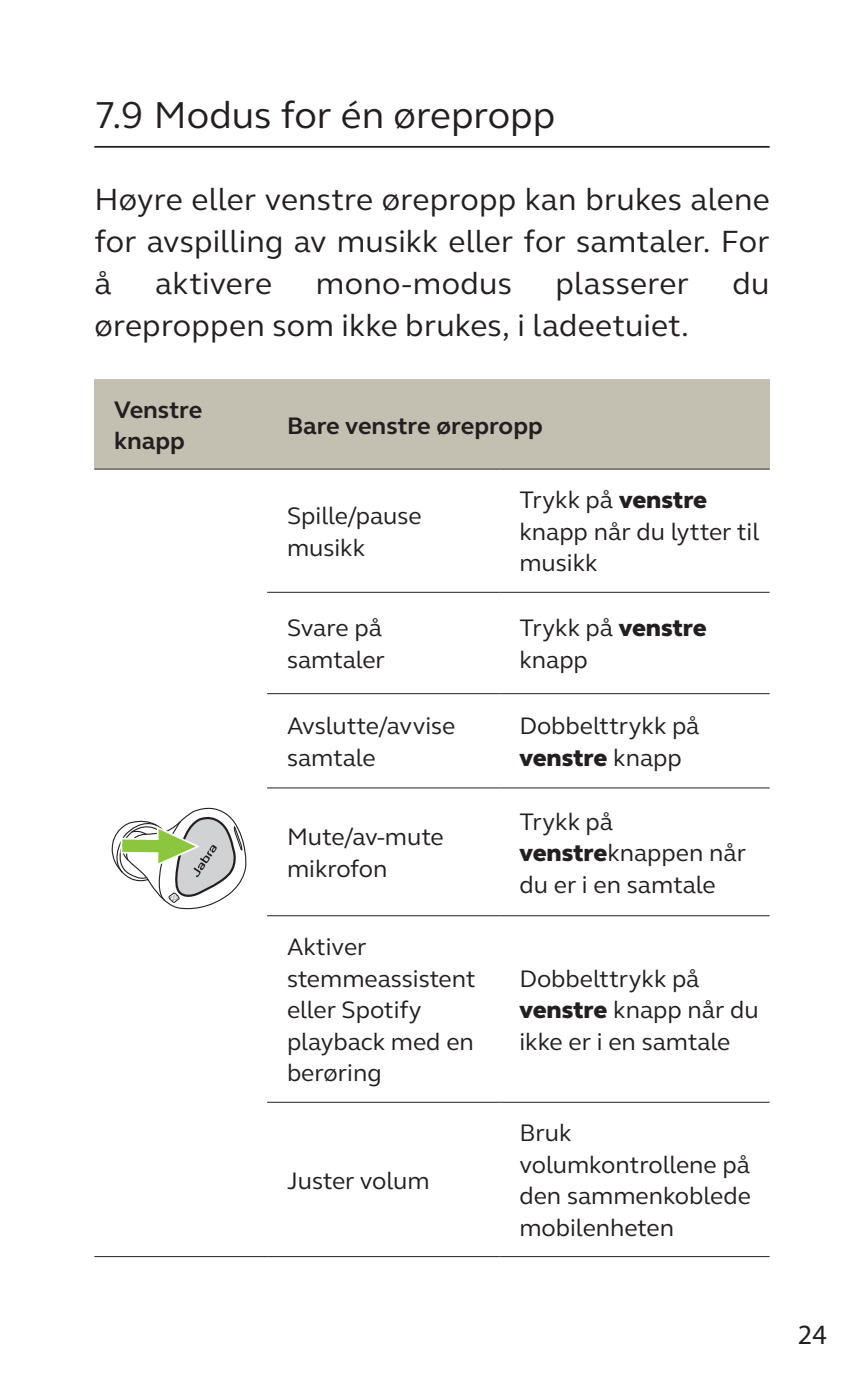
<style>
.page{position:relative;width:864px;height:1389px;background:#fff}
.page>*{position:absolute;margin:0;border:0;box-sizing:border-box;transform-origin:0 0}
.t1{font:38.5px "GN Elliot";color:#231f20}
.Body_text{font:31.5px/42px "GN Elliot";letter-spacing:.01em;color:#231f20;text-align:justify}
.t2{font:28px "Myriad Pro";color:#231f20}
.Table_text{font:24.5px/31.5px "GN Elliot";color:#231f20}
.Table_heading{font:700 24.5px/31.5px "GN Elliot";color:#231f20}
.s1{font-weight:800}
</style>
<div class="page">
<hr style="left:94px;top:146px;width:675px;height:2px;background:#231f20">
<div style="left:94px;top:380px;width:173px;height:89px;background:#c3bfb1"></div>
<div style="left:267px;top:380px;width:502px;height:89px;background:#c3bfb1"></div>
<hr style="left:94px;top:469px;width:173px;height:1px;background:#231f20">
<hr style="left:94px;top:1256px;width:173px;height:1px;background:#231f20">
<hr style="left:267px;top:469px;width:232px;height:1px;background:#231f20">
<hr style="left:499px;top:469px;width:270px;height:1px;background:#231f20">
<hr style="left:267px;top:592px;width:232px;height:1px;background:#231f20">
<hr style="left:499px;top:592px;width:270px;height:1px;background:#231f20">
<hr style="left:267px;top:693px;width:232px;height:1px;background:#231f20">
<hr style="left:499px;top:693px;width:270px;height:1px;background:#231f20">
<hr style="left:267px;top:787px;width:232px;height:2px;background:#231f20">
<hr style="left:499px;top:787px;width:270px;height:2px;background:#231f20">
<hr style="left:267px;top:915px;width:232px;height:1px;background:#231f20">
<hr style="left:499px;top:915px;width:270px;height:1px;background:#231f20">
<hr style="left:267px;top:1102px;width:232px;height:1px;background:#231f20">
<hr style="left:499px;top:1102px;width:270px;height:1px;background:#231f20">
<hr style="left:267px;top:1256px;width:232px;height:1px;background:#231f20">
<hr style="left:499px;top:1256px;width:270px;height:1px;background:#231f20">
<svg style="left:111px;top:807px;width:136px;height:103px"></svg>
<p class="t1" style="left:94px;top:89px;width:462px">7.9 Modus for én ørepropp</p>
<p class="Body_text" style="left:94px;top:177px;width:676px">Høyre eller venstre ørepropp kan brukes alene for avspilling av musikk eller for samtaler. For å</p>
<p class="Body_text" style="left:155px;top:261px;width:118px">aktivere</p>
<p class="Body_text" style="left:315px;top:261px;width:197px">mono-modus</p>
<p class="Body_text" style="left:555px;top:261px;width:135px">plasserer</p>
<p class="Body_text" style="left:732px;top:261px;width:38px">du</p>
<p class="Body_text" style="left:94px;top:303px;width:596px">øreproppen som ikke brukes, i ladeetuiet.</p>
<p class="Table_heading" style="left:114px;top:393px;width:89px">Venstre knapp</p>
<p class="Table_heading" style="left:287px;top:409px;width:257px">Bare venstre ørepropp</p>
<p class="Table_text" style="left:287px;top:499px;width:136px">Spille/pause musikk</p>
<p class="Table_text" style="left:519px;top:484px;width:241px">Trykk på <span class="s1">venstre </span>knapp når du lytter til musikk</p>
<p class="Table_text" style="left:287px;top:612px;width:99px">Svare på samtaler</p>
<p class="Table_text" style="left:519px;top:612px;width:189px">Trykk på <span class="s1">venstre </span>knapp</p>
<p class="Table_text" style="left:287px;top:710px;width:170px">Avslutte/avvise samtale</p>
<p class="Table_text" style="left:519px;top:710px;width:182px">Dobbelttrykk på <span class="s1">venstre</span> knapp</p>
<p class="Table_text" style="left:287px;top:821px;width:158px">Mute/av-mute mikrofon</p>
<p class="Table_text" style="left:287px;top:931px;width:190px">Aktiver stemmeassistent eller Spotify playback med en berøring</p>
<p class="Table_text" style="left:287px;top:1164px;width:144px">Juster volum</p>
<p class="Table_text" style="left:519px;top:805px;width:228px">Trykk på <span class="s1">venstre</span>knappen når du er i en samtale</p>
<p class="Table_text" style="left:519px;top:962px;width:241px">Dobbelttrykk på <span class="s1">venstre</span> knapp når du ikke er i en samtale</p>
<p class="Table_text" style="left:519px;top:1117px;width:233px">Bruk volumkontrollene på den sammenkoblede mobilenheten</p>
<p class="t2" style="left:797px;top:1317px;width:30px">24</p>
</div>
